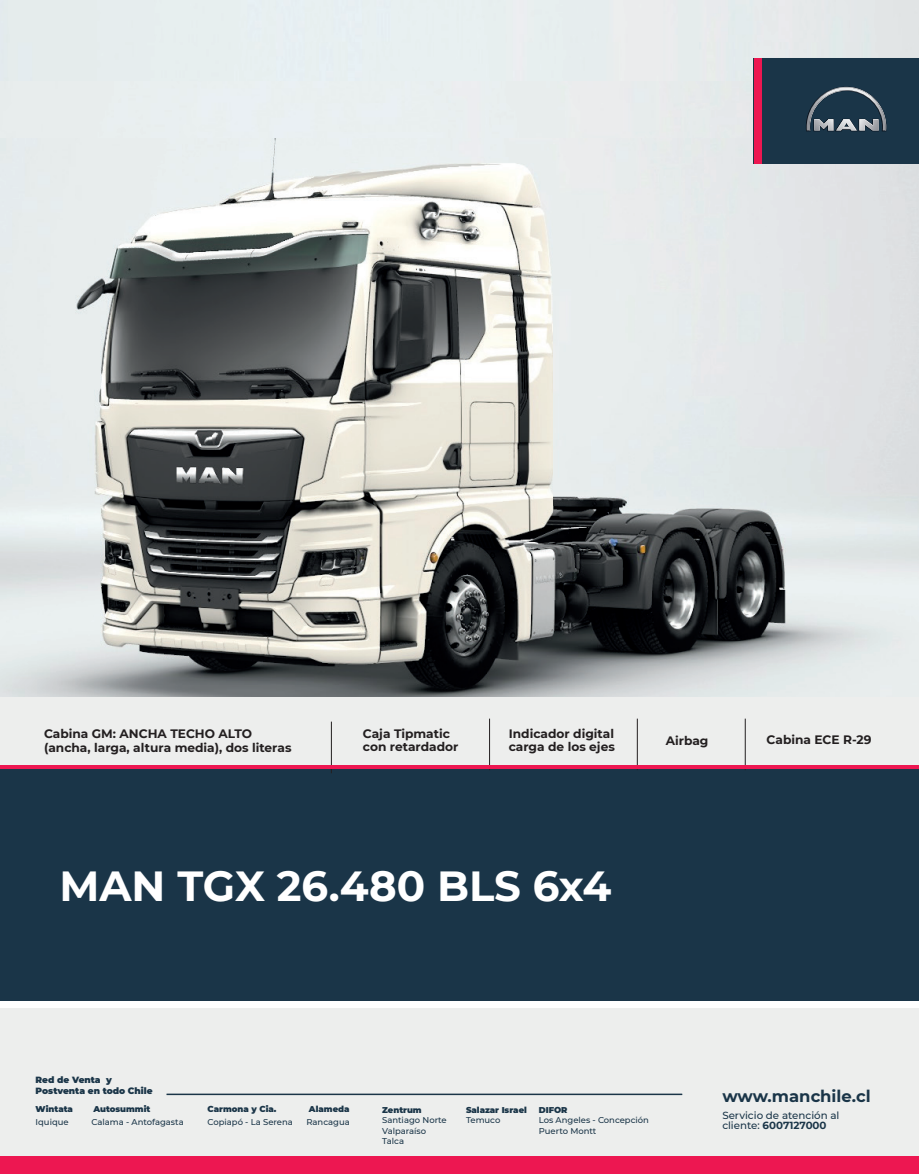
<style>
.page{position:relative;width:919px;height:1174px;background:#fff}
.page>*{position:absolute;margin:0;border:0;box-sizing:border-box;transform-origin:0 0}
.t1{font:700 42px "Montserrat";color:#fff}
.t2{font:700 16.5px "Montserrat";color:#1a3548}
.t3{font:700 12.15px/13.5px "Montserrat";color:#231f20}
.t4{font:500 10.35px/10.4px "Montserrat";color:#1a3548}
.t5{font:900 9px/10.9px "Montserrat";color:#1a3548}
.t6{font:500 8.4px/10.5px "Montserrat";color:#1a3548}
.t7{font:900 8.4px "Montserrat";color:#1a3548}
.s1{font-weight:700}
</style>
<div class="page">
<div style="left:0;top:757px;width:918px;height:244px;background:#1a3548"></div>
<div style="left:0;top:82px;width:753px;height:56px;background:#e9eeef"></div>
<img style="left:0;top:138px;width:918px;height:559px">
<div style="left:0;top:1008px;width:918px;height:166px;background:#edeeed"></div>
<div style="left:0;top:697px;width:918px;height:68px;background:#edeeed"></div>
<hr style="left:331px;top:721px;width:1px;height:52px;background:#231f20">
<hr style="left:489px;top:718px;width:1px;height:52px;background:#231f20">
<hr style="left:637px;top:718px;width:1px;height:52px;background:#231f20">
<hr style="left:745px;top:718px;width:1px;height:52px;background:#231f20">
<hr style="left:0;top:765px;width:918px;height:4px;background:#ed1751">
<div style="left:0;top:1156px;width:918px;height:18px;background:#ed1751"></div>
<hr style="left:166px;top:1093px;width:516px;height:2px;background:#1a3548">
<div style="left:753px;top:58px;width:8px;height:106px;background:#ed1751"></div>
<svg style="left:761px;top:58px;width:157px;height:106px;background:#243c4e"></svg>
<p class="t3" style="left:363px;top:726px;width:97px">Caja Tipmatic con retardador</p>
<p class="t3" style="left:508px;top:726px;width:108px">Indicador digital carga de los ejes</p>
<p class="t3" style="left:665px;top:733px;width:44px">Airbag</p>
<p class="t3" style="left:44px;top:727px;width:249px">Cabina GM: ANCHA TECHO ALTO (ancha, larga, altura media), dos literas</p>
<p class="t3" style="left:766px;top:733px;width:106px">Cabina ECE R-29</p>
<h1 class="t1" style="left:59px;top:860px;width:553px">MAN TGX 26.480 BLS 6x4</h1>
<p class="t5" style="left:36px;top:1074px;width:118px">Red de Venta y<br>Postventa en todo Chile</p>
<h2 class="t2" style="left:722px;top:1086px;width:150px">www.manchile.cl</h2>
<p class="t7" style="left:36px;top:1104px;width:39px">Wintata</p>
<p class="t7" style="left:93px;top:1104px;width:58px">Autosummit</p>
<p class="t6" style="left:36px;top:1116px;width:35px">Iquique</p>
<p class="t6" style="left:91px;top:1116px;width:94px">Calama - Antofagasta</p>
<p class="t7" style="left:207px;top:1104px;width:70px">Carmona y Cia.</p>
<p class="t7" style="left:309px;top:1104px;width:42px">Alameda</p>
<p class="t6" style="left:207px;top:1116px;width:87px">Copiapó - La Serena</p>
<p class="t6" style="left:306px;top:1116px;width:45px">Rancagua</p>
<p class="t7" style="left:382px;top:1104px;width:41px">Zentrum</p>
<p class="t6" style="left:382px;top:1114px;width:66px">Santiago Norte<br>Valparaíso<br>Talca</p>
<p class="t7" style="left:466px;top:1104px;width:62px">Salazar Israel</p>
<p class="t6" style="left:466px;top:1114px;width:36px">Temuco</p>
<p class="t7" style="left:538px;top:1104px;width:30px">DIFOR</p>
<p class="t6" style="left:538px;top:1114px;width:112px">Los Angeles - Concepción<br>Puerto Montt</p>
<p class="t4" style="left:722px;top:1109px;width:119px">Servicio de atención al cliente: <span class="s1">6007127000</span></p>
</div>
